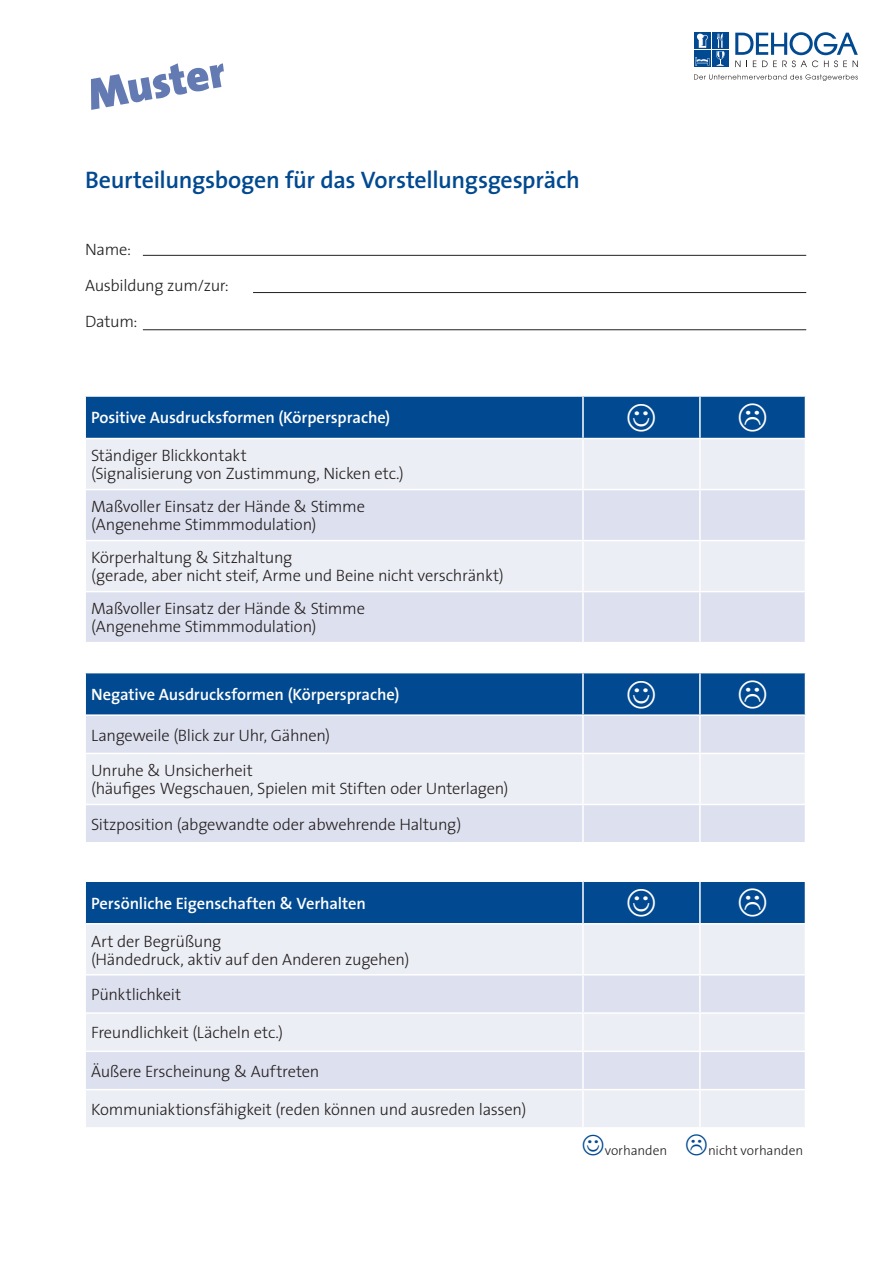
<style>
.page{position:relative;width:893px;height:1263px;background:#fff}
.page>*{position:absolute;margin:0;border:0;box-sizing:border-box;transform-origin:0 0}
.t1{font:900 45px "The Sans";color:#637bb2}
.t2{font:600 24px "The Sans";letter-spacing:-.015em;color:#014990}
.t3{font:300 16.5px/18px "The Sans";letter-spacing:-.02em;color:#231f20}
.t4{font:600 16.5px "The Sans";letter-spacing:-.005em;color:#fff}
.t5{font:300 13.5px "The Sans";color:#231f20}
</style>
<div class="page">
<div style="left:86px;top:439px;width:719px;height:50px;background:#eceef5"></div>
<svg style="left:86px;top:490px;width:719px;height:152px;background:#e2e4f0"></svg>
<hr style="left:699px;top:439px;width:2px;height:50px;background:#fff">
<hr style="left:699px;top:490px;width:2px;height:50px;background:#fff">
<hr style="left:699px;top:541px;width:2px;height:50px;background:#fff">
<hr style="left:699px;top:592px;width:2px;height:50px;background:#fff">
<hr style="left:584px;top:540px;width:116px;height:1px;background:#fff">
<hr style="left:700px;top:540px;width:106px;height:1px;background:#fff">
<hr style="left:584px;top:591px;width:116px;height:1px;background:#fff">
<hr style="left:700px;top:591px;width:106px;height:1px;background:#fff">
<hr style="left:86px;top:540px;width:498px;height:1px;background:#fff">
<hr style="left:86px;top:591px;width:498px;height:1px;background:#fff">
<hr style="left:582px;top:439px;width:2px;height:50px;background:#fff">
<hr style="left:582px;top:490px;width:2px;height:50px;background:#fff">
<hr style="left:582px;top:541px;width:2px;height:50px;background:#fff">
<hr style="left:582px;top:592px;width:2px;height:50px;background:#fff">
<hr style="left:143px;top:255px;width:663px;height:1px;background:#231f20">
<hr style="left:253px;top:292px;width:553px;height:1px;background:#231f20">
<hr style="left:143px;top:329px;width:663px;height:1px;background:#231f20">
<div style="left:86px;top:716px;width:719px;height:126px;background:#dde0ee"></div>
<div style="left:86px;top:754px;width:719px;height:50px;background:#eceef5"></div>
<hr style="left:699px;top:716px;width:2px;height:37px;background:#fff">
<hr style="left:699px;top:754px;width:2px;height:50px;background:#fff">
<hr style="left:699px;top:805px;width:2px;height:37px;background:#fff">
<hr style="left:584px;top:753px;width:116px;height:1px;background:#fff">
<hr style="left:700px;top:753px;width:106px;height:1px;background:#fff">
<hr style="left:584px;top:804px;width:116px;height:1px;background:#fff">
<hr style="left:700px;top:804px;width:106px;height:1px;background:#fff">
<hr style="left:86px;top:753px;width:498px;height:1px;background:#fff">
<hr style="left:86px;top:804px;width:498px;height:1px;background:#fff">
<hr style="left:582px;top:716px;width:2px;height:37px;background:#fff">
<hr style="left:582px;top:754px;width:2px;height:50px;background:#fff">
<hr style="left:582px;top:805px;width:2px;height:37px;background:#fff">
<div style="left:86px;top:925px;width:719px;height:202px;background:#eceef5"></div>
<svg style="left:86px;top:975px;width:719px;height:114px;background:#e2e4f0"></svg>
<hr style="left:699px;top:924px;width:2px;height:50px;background:#fff">
<hr style="left:699px;top:975px;width:2px;height:37px;background:#fff">
<hr style="left:699px;top:1014px;width:2px;height:36px;background:#fff">
<hr style="left:699px;top:1052px;width:2px;height:37px;background:#fff">
<hr style="left:699px;top:1090px;width:2px;height:37px;background:#fff">
<hr style="left:584px;top:974px;width:116px;height:1px;background:#fff">
<hr style="left:700px;top:974px;width:106px;height:1px;background:#fff">
<hr style="left:584px;top:1012px;width:116px;height:2px;background:#fff">
<hr style="left:700px;top:1012px;width:106px;height:2px;background:#fff">
<hr style="left:584px;top:1050px;width:116px;height:2px;background:#fff">
<hr style="left:700px;top:1050px;width:106px;height:2px;background:#fff">
<hr style="left:584px;top:1089px;width:116px;height:1px;background:#fff">
<hr style="left:700px;top:1089px;width:106px;height:1px;background:#fff">
<hr style="left:86px;top:974px;width:498px;height:1px;background:#fff">
<hr style="left:86px;top:1012px;width:498px;height:2px;background:#fff">
<hr style="left:86px;top:1050px;width:498px;height:2px;background:#fff">
<hr style="left:86px;top:1089px;width:498px;height:1px;background:#fff">
<hr style="left:582px;top:924px;width:2px;height:50px;background:#fff">
<hr style="left:582px;top:975px;width:2px;height:37px;background:#fff">
<hr style="left:582px;top:1014px;width:2px;height:36px;background:#fff">
<hr style="left:582px;top:1052px;width:2px;height:37px;background:#fff">
<hr style="left:582px;top:1090px;width:2px;height:37px;background:#fff">
<div style="left:694px;top:32px;width:17px;height:17px;background:#014990"></div>
<div style="left:712px;top:32px;width:17px;height:17px;background:#014990"></div>
<div style="left:694px;top:50px;width:17px;height:17px;background:#014990"></div>
<svg style="left:695px;top:57px;width:15px;height:9px"></svg>
<div style="left:712px;top:50px;width:17px;height:17px;background:#014990"></div>
<svg style="left:697px;top:33px;width:11px;height:15px"></svg>
<svg style="left:716px;top:33px;width:9px;height:33px"></svg>
<svg style="left:694px;top:74px;width:164px;height:7px"></svg>
<svg style="left:735px;top:32px;width:123px;height:35px"></svg>
<div style="left:85px;top:396px;width:720px;height:42px;background:#014990"></div>
<div style="left:85px;top:673px;width:720px;height:42px;background:#014990"></div>
<div style="left:85px;top:881px;width:720px;height:43px;background:#014990"></div>
<h1 class="t1" style="left:83px;top:67px;width:140px;rotate:-10deg">Muster</h1>
<h2 class="t2" style="left:85px;top:165px;width:496px">Beurteilungsbogen für das Vorstellungsgespräch</h2>
<p class="t3" style="left:85px;top:231px;width:145px;line-height:36px">Name:<br>Ausbildung zum/zur:<br>Datum:</p>
<p class="t4" style="left:91px;top:407px;width:301px">Positive Ausdrucksformen (Körpersprache)</p>
<p class="t3" style="left:91px;top:447px;width:314px">Ständiger Blickkontakt<br>(Signalisierung von Zustimmung, Nicken etc.)</p>
<p class="t3" style="left:91px;top:498px;width:275px">Maßvoller Einsatz der Hände &amp; Stimme (Angenehme Stimmmodulation)</p>
<p class="t3" style="left:91px;top:549px;width:414px">Körperhaltung &amp; Sitzhaltung<br>(gerade, aber nicht steif, Arme und Beine nicht verschränkt)</p>
<p class="t3" style="left:91px;top:600px;width:275px">Maßvoller Einsatz der Hände &amp; Stimme (Angenehme Stimmmodulation)</p>
<p class="t4" style="left:91px;top:684px;width:310px">Negative Ausdrucksformen (Körpersprache)</p>
<p class="t3" style="left:91px;top:717px;width:241px;line-height:35.7px">Langeweile (Blick zur Uhr, Gähnen)<br>Unruhe &amp; Unsicherheit</p>
<p class="t3" style="left:91px;top:771px;width:419px;line-height:35.7px">(häufiges Wegschauen, Spielen mit Stiften oder Unterlagen)<br>Sitzposition (abgewandte oder abwehrende Haltung)</p>
<p class="t4" style="left:91px;top:892px;width:276px">Persönliche Eigenschaften &amp; Verhalten</p>
<p class="t3" style="left:91px;top:932px;width:320px">Art der Begrüßung<br>(Händedruck, aktiv auf den Anderen zugehen)</p>
<p class="t3" style="left:91px;top:986px;width:92px">Pünktlichkeit</p>
<p class="t3" style="left:91px;top:1024px;width:194px">Freundlichkeit (Lächeln etc.)</p>
<p class="t3" style="left:91px;top:1062px;width:230px">Äußere Erscheinung &amp; Auftreten</p>
<p class="t3" style="left:91px;top:1100px;width:437px">Kommuniaktionsfähigkeit (reden können und ausreden lassen)</p>
<p class="t5" style="left:605px;top:1142px;width:64px">vorhanden</p>
<p class="t5" style="left:708px;top:1142px;width:97px">nicht vorhanden</p>
</div>
